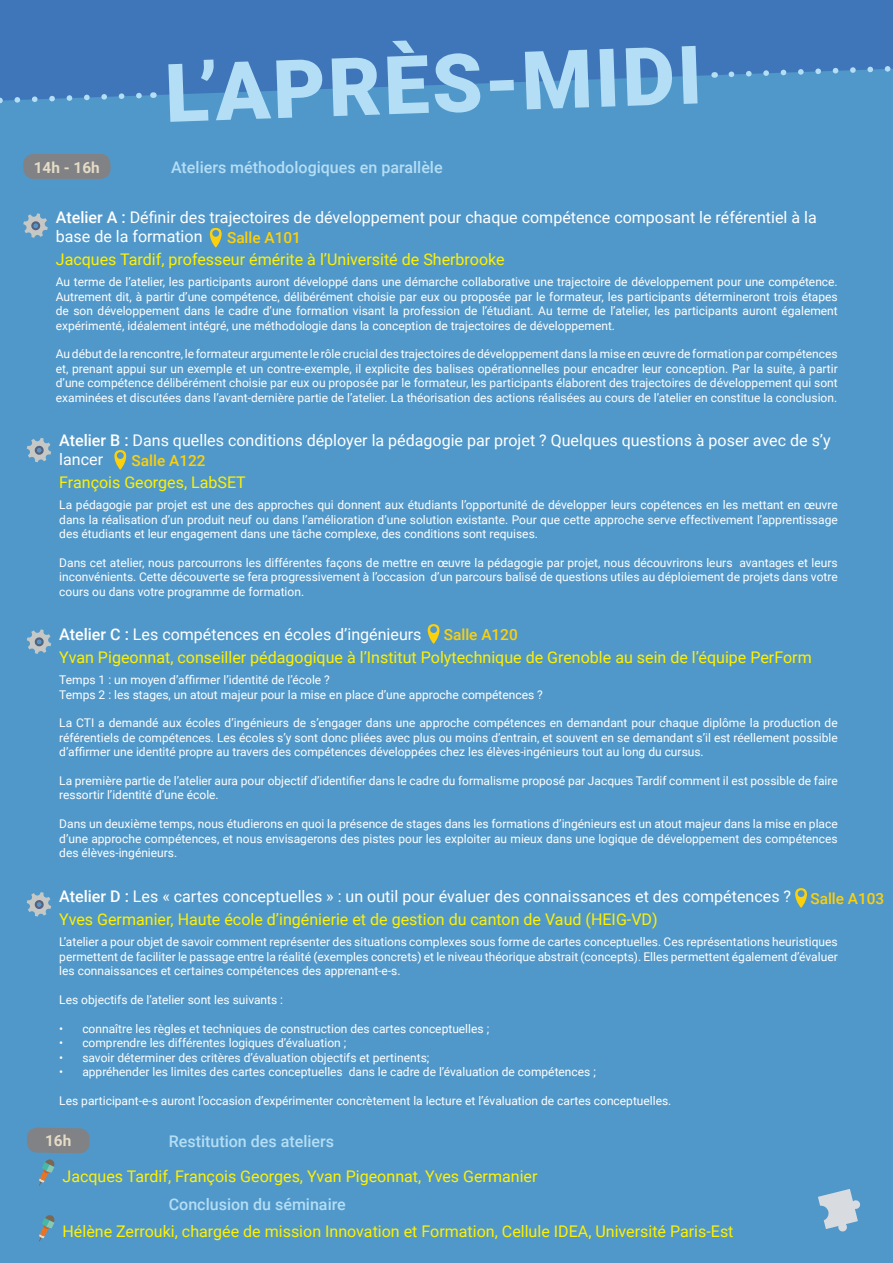
<style>
.page{position:relative;width:893px;height:1263px;background:#5198ca}
.page>*{position:absolute;margin:0;border:0;box-sizing:border-box;transform-origin:0 0}
.t1{font:900 81px "Roboto";color:#b3def5}
.t2{font:16.05px/19.2px "Roboto";color:#fff}
.t3{font:16.05px/23px "Roboto";color:#fff101}
.t4{font:500 16.05px "Roboto";color:#b3def5}
.t5{font:500 15.3px "Roboto";color:#fcd00a}
.t6{font:700 15.3px "Roboto";color:#e5dbc6}
.t7{font:12px/14.4px "Roboto";color:#fff;text-align:justify}
.s1{font-weight:500}
.s2{font-weight:500;color:#fff}
.s3{color:#fff}
.s4{color:#fff101}
</style>
<div class="page">
<svg style="left:27px;top:438px;width:24px;height:24px"></svg>
<svg style="left:27px;top:629px;width:24px;height:25px"></svg>
<svg style="left:27px;top:892px;width:24px;height:24px"></svg>
<svg style="left:0;top:0;width:893px;height:98px;background:#417abc"></svg>
<svg style="left:39px;top:1159px;width:16px;height:27px"></svg>
<svg style="left:27px;top:1127px;width:63px;height:26px;background:#7b848b"></svg>
<svg style="left:23px;top:213px;width:25px;height:25px"></svg>
<div style="left:23px;top:154px;width:88px;height:25px;background:#808285;border-radius:10px"></div>
<svg style="left:0;top:90px;width:154px;height:14px"></svg>
<svg style="left:725px;top:63px;width:168px;height:17px"></svg>
<svg style="left:818px;top:1189px;width:42px;height:42px"></svg>
<svg style="left:428px;top:624px;width:12px;height:20px"></svg>
<svg style="left:114px;top:450px;width:12px;height:20px"></svg>
<svg style="left:795px;top:888px;width:12px;height:20px"></svg>
<svg style="left:39px;top:1215px;width:16px;height:26px"></svg>
<svg style="left:210px;top:228px;width:12px;height:20px"></svg>
<h1 class="t1" style="left:163px;top:36px;width:539px;rotate:-2deg">L’APRÈS-MIDI</h1>
<p class="t6" style="left:34px;top:157px;width:68px">14h - 16h</p>
<h2 class="t4" style="left:171px;top:156px;width:273px">Ateliers méthodologiques en parallèle</h2>
<h2 class="t2" style="left:56px;top:207px;width:762px"><span class="s1">Atelier A :</span> Définir des trajectoires de développement pour chaque compétence composant le référentiel à la base de la formation</h2>
<h2 class="t3" style="left:56px;top:247px;width:450px">Jacques Tardif, professeur émérite à l’Université de Sherbrooke</h2>
<p class="t7" style="left:56px;top:274px;width:783px">Au terme de l’atelier, les participants auront développé dans une démarche collaborative une trajectoire de développement pour une compétence.<br>Autrement dit, à partir d’une compétence, délibérément choisie par eux ou proposée par le formateur, les participants détermineront trois étapes de son développement dans le cadre d’une formation visant la profession de l’étudiant. Au terme de l’atelier, les participants auront également expérimenté, idéalement intégré, une méthodologie dans la conception de trajectoires de développement.</p>
<p class="t7" style="left:56px;top:346px;width:783px">Au début de la rencontre, le formateur argumente le rôle crucial des trajectoires de développement dans la mise en œuvre de formation par compétences et, prenant appui sur un exemple et un contre-exemple, il explicite des balises opérationnelles pour encadrer leur conception. Par la suite, à partir d’une compétence délibérément choisie par eux ou proposée par le formateur, les participants élaborent des trajectoires de développement qui sont examinées et discutées dans l’avant-dernière partie de l’atelier. La théorisation des actions réalisées au cours de l’atelier en constitue la conclusion.</p>
<p class="t5" style="left:227px;top:227px;width:75px">Salle A101</p>
<h2 class="t2" style="left:59px;top:430px;width:773px"><span class="s1">Atelier B :</span> Dans quelles conditions déployer la pédagogie par projet ? Quelques questions à poser avec de s’y lancer</h2>
<h2 class="t3" style="left:59px;top:470px;width:188px">François Georges, LabSET</h2>
<p class="t7" style="left:59px;top:497px;width:780px">La pédagogie par projet est une des approches qui donnent aux étudiants l’opportunité de développer leurs copétences en les mettant en œuvre dans la réalisation d’un produit neuf ou dans l’amélioration d’une solution existante. Pour que cette approche serve effectivement l’apprentissage des étudiants et leur engagement dans une tâche complexe, des conditions sont requises.</p>
<p class="t7" style="left:59px;top:555px;width:780px">Dans cet atelier, nous parcourrons les différentes façons de mettre en œuvre la pédagogie par projet, nous découvrirons leurs avantages et leurs inconvénients. Cette découverte se fera progressivement à l’occasion d’un parcours balisé de questions utiles au déploiement de projets dans votre cours ou dans votre programme de formation.</p>
<h2 class="t3" style="left:59px;top:622px;width:754px"><span class="s2">Atelier C :</span> <span class="s3">Les compétences en écoles d’ingénieurs<br></span>Yvan Pigeonnat, conseiller pédagogique à l’Institut Polytechnique de Grenoble au sein de l’équipe PerForm</h2>
<p class="t7" style="left:59px;top:672px;width:485px">Temps 1 : un moyen d’affirmer l’identité de l’école ?<br>Temps 2 : les stages, un atout majeur pour la mise en place d’une approche compétences ?</p>
<p class="t7" style="left:59px;top:715px;width:780px">La CTI a demandé aux écoles d’ingénieurs de s’engager dans une approche compétences en demandant pour chaque diplôme la production de référentiels de compétences. Les écoles s’y sont donc pliées avec plus ou moins d’entrain, et souvent en se demandant s’il est réellement possible d’affirmer une identité propre au travers des compétences développées chez les élèves-ingénieurs tout au long du cursus.</p>
<p class="t7" style="left:59px;top:773px;width:780px">La première partie de l’atelier aura pour objectif d’identifier dans le cadre du formalisme proposé par Jacques Tardif comment il est possible de faire ressortir l’identité d’une école.</p>
<p class="t7" style="left:59px;top:816px;width:780px">Dans un deuxième temps, nous étudierons en quoi la présence de stages dans les formations d’ingénieurs est un atout majeur dans la mise en place d’une approche compétences, et nous envisagerons des pistes pour les exploiter au mieux dans une logique de développement des compétences des élèves-ingénieurs.</p>
<h2 class="t2" style="left:59px;top:884px;width:733px;line-height:23px"><span class="s1">Atelier D :</span> Les « cartes conceptuelles » : un outil pour évaluer des connaissances et des compétences ?<br><span class="s4">Yves Germanier, Haute école d’ingénierie et de gestion du canton de Vaud (HEIG-VD)</span></h2>
<p class="t7" style="left:59px;top:934px;width:780px">L’atelier a pour objet de savoir comment représenter des situations complexes sous forme de cartes conceptuelles. Ces représentations heuristiques permettent de faciliter le passage entre la réalité (exemples concrets) et le niveau théorique abstrait (concepts). Elles permettent également d’évaluer les connaissances et certaines compétences des apprenant-e-s.</p>
<p class="t7" style="left:59px;top:992px;width:225px">Les objectifs de l’atelier sont les suivants :</p>
<p class="t7" style="left:59px;top:1021px;width:431px">• connaître les règles et techniques de construction des cartes conceptuelles ;</p>
<p class="t7" style="left:59px;top:1035px;width:288px">• comprendre les différentes logiques d’évaluation ;</p>
<p class="t7" style="left:59px;top:1049px;width:372px">• savoir déterminer des critères d’évaluation objectifs et pertinents;</p>
<p class="t7" style="left:59px;top:1064px;width:538px">• appréhender les limites des cartes conceptuelles dans le cadre de l’évaluation de compétences ;</p>
<p class="t7" style="left:59px;top:1093px;width:614px">Les participant-e-s auront l’occasion d’expérimenter concrètement la lecture et l’évaluation de cartes conceptuelles.</p>
<h2 class="t4" style="left:169px;top:1130px;width:167px">Restitution des ateliers</h2>
<h2 class="t3" style="left:63px;top:1164px;width:477px">Jacques Tardif, François Georges, Yvan Pigeonnat, Yves Germanier</h2>
<p class="t5" style="left:132px;top:449px;width:75px">Salle A122</p>
<p class="t5" style="left:444px;top:623px;width:75px">Salle A120</p>
<p class="t5" style="left:810px;top:888px;width:75px">Salle A103</p>
<p class="t6" style="left:45px;top:1130px;width:28px">16h</p>
<h2 class="t4" style="left:169px;top:1193px;width:179px">Conclusion du séminaire</h2>
<h2 class="t3" style="left:63px;top:1219px;width:673px">Hélène Zerrouki, chargée de mission Innovation et Formation, Cellule IDEA, Université Paris-Est</h2>
</div>
